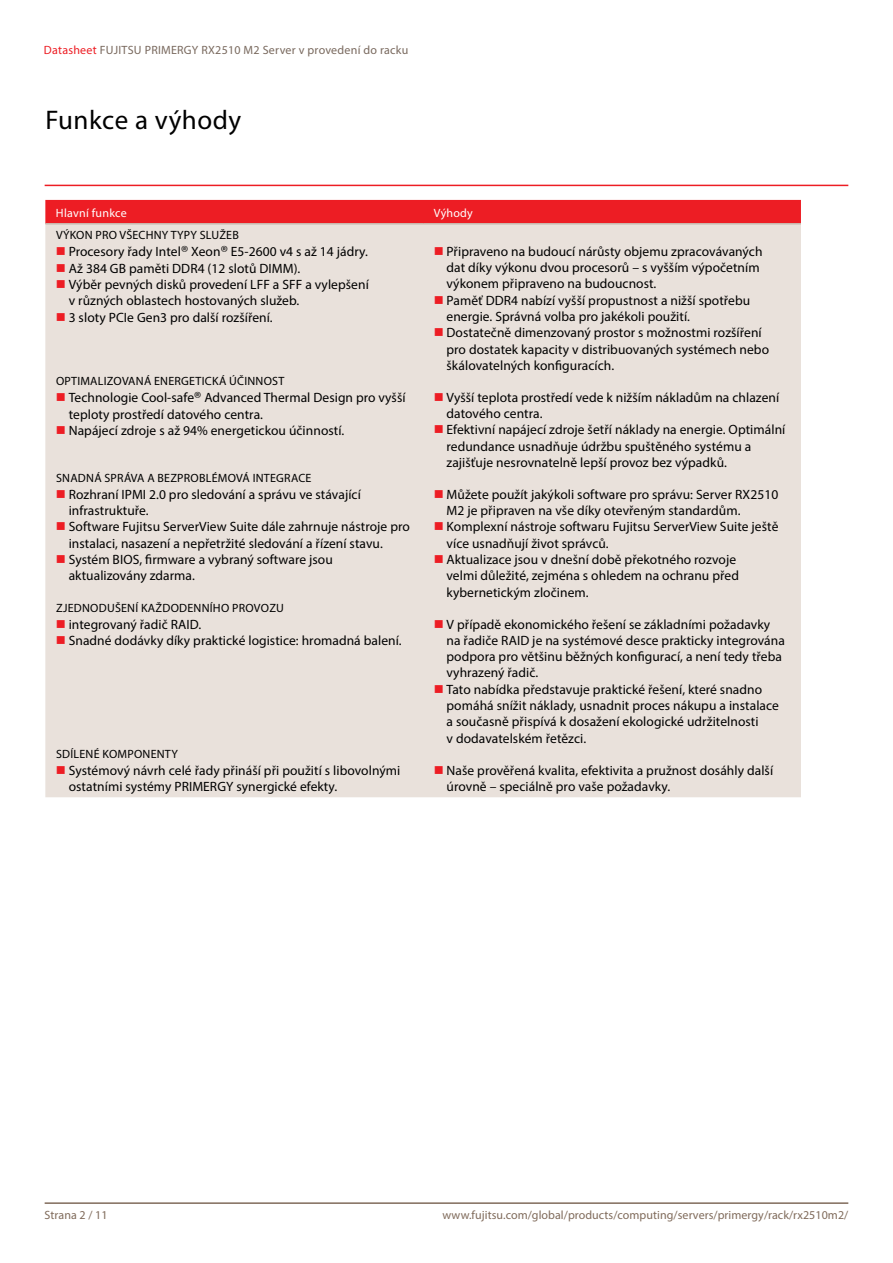
<style>
.page{position:relative;width:893px;height:1263px;background:#fff}
.page>*{position:absolute;margin:0;border:0;box-sizing:border-box;transform-origin:0 0}
.t1{font:27px "Myriad Pro";letter-spacing:.02em;color:#000}
.t2{font:13.5px/16.4px "Myriad Pro";letter-spacing:.005em;color:#000}
.t3{font:12px "Myriad Pro";letter-spacing:.02em;color:#000}
.t4{font:12px "Myriad Pro";letter-spacing:.005em;color:#806b5b}
.t5{font:12px "Myriad Pro";letter-spacing:.02em;color:#79695e}
.t6{font:12px "Myriad Pro";letter-spacing:.02em;color:#fff}
.s1{color:#ed1d24}
.s2{font-family:"Fujitsu Sans";font-weight:300}
</style>
<div class="page">
<hr style="left:45px;top:1202px;width:803px;height:2px;background:#806b5b">
<div style="left:45px;top:200px;width:756px;height:23px;background:#ed1d24"></div>
<div style="left:45px;top:225px;width:756px;height:572px;background:#e9e1db"></div>
<hr style="left:45px;top:223px;width:378px;height:2px;background:#c9bbb0">
<hr style="left:423px;top:223px;width:378px;height:2px;background:#c9bbb0">
<hr style="left:45px;top:185px;width:803px;height:1px;background:#ed1d24">
<svg style="left:57px;top:247px;width:8px;height:8px"></svg>
<svg style="left:57px;top:264px;width:8px;height:8px"></svg>
<svg style="left:57px;top:280px;width:8px;height:8px"></svg>
<svg style="left:57px;top:313px;width:8px;height:8px"></svg>
<svg style="left:435px;top:247px;width:8px;height:8px"></svg>
<svg style="left:435px;top:296px;width:8px;height:8px"></svg>
<svg style="left:435px;top:328px;width:8px;height:8px"></svg>
<svg style="left:57px;top:393px;width:8px;height:8px"></svg>
<svg style="left:57px;top:426px;width:8px;height:8px"></svg>
<svg style="left:435px;top:393px;width:8px;height:8px"></svg>
<svg style="left:435px;top:425px;width:8px;height:8px"></svg>
<svg style="left:57px;top:490px;width:8px;height:8px"></svg>
<svg style="left:57px;top:522px;width:8px;height:8px"></svg>
<svg style="left:57px;top:555px;width:8px;height:8px"></svg>
<svg style="left:435px;top:490px;width:8px;height:8px"></svg>
<svg style="left:435px;top:522px;width:8px;height:8px"></svg>
<svg style="left:435px;top:555px;width:8px;height:8px"></svg>
<svg style="left:57px;top:620px;width:8px;height:8px"></svg>
<svg style="left:57px;top:636px;width:8px;height:8px"></svg>
<svg style="left:435px;top:620px;width:8px;height:8px"></svg>
<svg style="left:435px;top:685px;width:8px;height:8px"></svg>
<svg style="left:57px;top:766px;width:8px;height:8px"></svg>
<svg style="left:435px;top:766px;width:8px;height:8px"></svg>
<p class="t5" style="left:44px;top:43px;width:366px"><span class="s1">Datasheet</span> FUJITSU PRIMERGY RX2510 M2 Server v provedení do racku</p>
<h1 class="t1" style="left:45px;top:103px;width:197px">Funkce a výhody</h1>
<p class="t6" style="left:56px;top:206px;width:72px">Hlavní funkce</p>
<p class="t6" style="left:434px;top:206px;width:41px">Výhody</p>
<p class="t3" style="left:56px;top:228px;width:184px">VÝKON PRO VŠECHNY TYPY SLUŽEB</p>
<p class="t2" style="left:69px;top:243px;width:302px">Procesory řady Intel<span class="s2">®</span> Xeon<span class="s2">®</span> E5-2600 v4 s až 14 jádry.<br>Až 384 GB paměti DDR4 (12 slotů DIMM).<br>Výběr pevných disků provedení LFF a SFF a vylepšení v různých oblastech hostovaných služeb.<br>3 sloty PCIe Gen3 pro další rozšíření.</p>
<p class="t2" style="left:447px;top:243px;width:324px">Připraveno na budoucí nárůsty objemu zpracovávaných dat díky výkonu dvou procesorů – s vyšším výpočetním výkonem připraveno na budoucnost.<br>Paměť DDR4 nabízí vyšší propustnost a nižší spotřebu energie. Správná volba pro jakékoli použití.<br>Dostatečně dimenzovaný prostor s možnostmi rozšíření pro dostatek kapacity v distribuovaných systémech nebo škálovatelných konfiguracích.</p>
<p class="t3" style="left:56px;top:374px;width:230px">OPTIMALIZOVANÁ ENERGETICKÁ ÚČINNOST</p>
<p class="t2" style="left:69px;top:389px;width:338px">Technologie Cool-safe<span class="s2">®</span> Advanced Thermal Design pro vyšší teploty prostředí datového centra.<br>Napájecí zdroje s až 94% energetickou účinností.</p>
<p class="t2" style="left:447px;top:389px;width:340px">Vyšší teplota prostředí vede k nižším nákladům na chlazení datového centra.<br>Efektivní napájecí zdroje šetří náklady na energie. Optimální redundance usnadňuje údržbu spuštěného systému a zajišťuje nesrovnatelně lepší provoz bez výpadků.</p>
<p class="t3" style="left:56px;top:471px;width:257px">SNADNÁ SPRÁVA A BEZPROBLÉMOVÁ INTEGRACE</p>
<p class="t2" style="left:69px;top:486px;width:343px">Rozhraní IPMI 2.0 pro sledování a správu ve stávající infrastruktuře.<br>Software Fujitsu ServerView Suite dále zahrnuje nástroje pro instalaci, nasazení a nepřetržité sledování a řízení stavu.<br>Systém BIOS, firmware a vybraný software jsou aktualizovány zdarma.</p>
<p class="t2" style="left:447px;top:486px;width:333px">Můžete použít jakýkoli software pro správu: Server RX2510<br>M2 je připraven na vše díky otevřeným standardům.<br>Komplexní nástroje softwaru Fujitsu ServerView Suite ještě více usnadňují život správců.<br>Aktualizace jsou v dnešní době překotného rozvoje<br>velmi důležité, zejména s ohledem na ochranu před kybernetickým zločinem.</p>
<p class="t3" style="left:56px;top:601px;width:229px">ZJEDNODUŠENÍ KAŽDODENNÍHO PROVOZU</p>
<p class="t2" style="left:69px;top:616px;width:335px">integrovaný řadič RAID.<br>Snadné dodávky díky praktické logistice: hromadná balení.</p>
<p class="t2" style="left:447px;top:616px;width:340px">V případě ekonomického řešení se základními požadavky na řadiče RAID je na systémové desce prakticky integrována podpora pro většinu běžných konfigurací, a není tedy třeba vyhrazený řadič.<br>Tato nabídka představuje praktické řešení, které snadno pomáhá snížit náklady, usnadnit proces nákupu a instalace a současně přispívá k dosažení ekologické udržitelnosti<br>v dodavatelském řetězci.</p>
<p class="t3" style="left:56px;top:747px;width:123px">SDÍLENÉ KOMPONENTY</p>
<p class="t2" style="left:69px;top:762px;width:333px">Systémový návrh celé řady přináší při použití s libovolnými ostatními systémy PRIMERGY synergické efekty.</p>
<p class="t2" style="left:447px;top:762px;width:328px">Naše prověřená kvalita, efektivita a pružnost dosáhly další úrovně – speciálně pro vaše požadavky.</p>
<p class="t4" style="left:45px;top:1207px;width:64px">Strana 2 / 11</p>
<p class="t4" style="left:443px;top:1207px;width:407px">www.fujitsu.com/global/products/computing/servers/primergy/rack/rx2510m2/</p>
</div>
